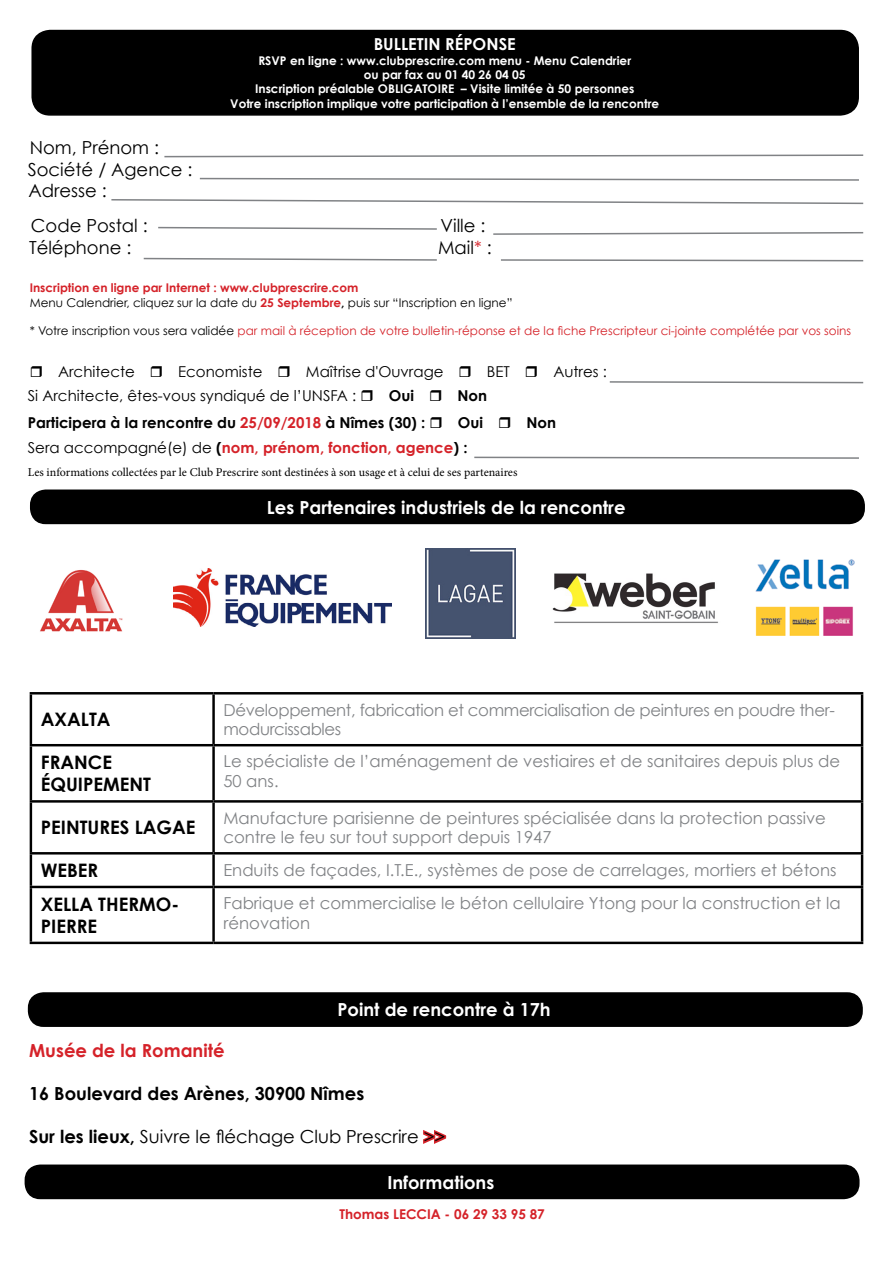
<style>
.page{position:relative;width:893px;height:1263px;background:#fff}
.page>*{position:absolute;margin:0;border:0;box-sizing:border-box;transform-origin:0 0}
.t1{font:700 18.6px/22.2px "Century Gothic";color:#000}
.t2{font:18px/21.5px "Century Gothic";color:#000}
.t3{font:700 18px "Century Gothic";color:#fff}
.t4{font:700 18px "Century Gothic";color:#000}
.t5{font:700 18px "Century Gothic";color:#d52229}
.t6{font:16.5px/19.8px "Century Gothic";color:#808285}
.t7{font:16.5px/19.8px "Century Gothic";letter-spacing:-.02em;color:#808285}
.t8{font:700 16.5px "Century Gothic";color:#fff}
.t9{font:15px "Century Gothic";color:#000}
.t10{font:700 15px "Century Gothic";color:#000}
.t11{font:700 15px "Century Gothic";color:#d52229}
.t12{font:700 13.5px "Century Gothic";color:#d52229}
.t13{font:700 12px/14.4px "Century Gothic";color:#fff;text-align:center}
.t14{font:12px "Century Gothic";color:#d52229}
.t15{font:700 12px/14.4px "Century Gothic";color:#d52229}
.t16{font:12px "Minion Pro";color:#000}
.s1{color:#d52229}
.s2{font-weight:400;color:#000}
.s3{color:#000}
.s4{font-weight:700}
</style>
<div class="page">
<div style="left:32px;top:31px;width:826px;height:84px;background:#000;border-radius:18px"></div>
<div style="left:31px;top:30px;width:828px;height:86px;border:1px solid #000;border-radius:18px"></div>
<svg style="left:164px;top:154px;width:700px;height:4px"></svg>
<svg style="left:199px;top:177px;width:660px;height:4px"></svg>
<svg style="left:158px;top:226px;width:279px;height:4px"></svg>
<svg style="left:143px;top:257px;width:294px;height:4px"></svg>
<svg style="left:111px;top:199px;width:753px;height:6px"></svg>
<svg style="left:493px;top:232px;width:371px;height:3px"></svg>
<svg style="left:501px;top:259px;width:363px;height:3px"></svg>
<svg style="left:474px;top:456px;width:385px;height:3px"></svg>
<div style="left:31px;top:490px;width:833px;height:33px;background:#000;border-radius:15px"></div>
<div style="left:30px;top:489px;width:835px;height:35px;border:2px solid #000;border-radius:15px"></div>
<div style="left:29px;top:993px;width:833px;height:33px;background:#000;border-radius:15px"></div>
<div style="left:28px;top:992px;width:835px;height:35px;border:2px solid #000;border-radius:15px"></div>
<div style="left:25px;top:1165px;width:834px;height:33px;background:#000;border-radius:15px"></div>
<div style="left:25px;top:1164px;width:834px;height:35px;border:2px solid #000;border-radius:15px"></div>
<svg style="left:609px;top:381px;width:255px;height:3px"></svg>
<svg style="left:423px;top:1130px;width:24px;height:14px"></svg>
<img style="left:40px;top:570px;width:83px;height:62px">
<img style="left:552px;top:573px;width:166px;height:50px">
<img style="left:173px;top:568px;width:219px;height:58px">
<img style="left:755px;top:559px;width:100px;height:77px">
<img style="left:426px;top:548px;width:90px;height:90px">
<hr style="left:30px;top:744px;width:184px;height:2px;background:#000">
<hr style="left:30px;top:800px;width:184px;height:3px;background:#000">
<hr style="left:30px;top:852px;width:184px;height:2px;background:#000">
<hr style="left:30px;top:886px;width:184px;height:2px;background:#000">
<hr style="left:30px;top:692px;width:184px;height:2px;background:#000">
<hr style="left:30px;top:694px;width:2px;height:50px;background:#000">
<hr style="left:30px;top:746px;width:2px;height:54px;background:#000">
<hr style="left:30px;top:803px;width:2px;height:49px;background:#000">
<hr style="left:30px;top:854px;width:2px;height:32px;background:#000">
<hr style="left:30px;top:888px;width:2px;height:54px;background:#000">
<hr style="left:30px;top:942px;width:184px;height:2px;background:#000">
<hr style="left:214px;top:692px;width:649px;height:2px;background:#000">
<hr style="left:212px;top:694px;width:3px;height:50px;background:#000">
<hr style="left:861px;top:694px;width:2px;height:50px;background:#000">
<hr style="left:214px;top:744px;width:649px;height:2px;background:#000">
<hr style="left:212px;top:746px;width:3px;height:54px;background:#000">
<hr style="left:861px;top:746px;width:2px;height:54px;background:#000">
<hr style="left:214px;top:800px;width:649px;height:3px;background:#000">
<hr style="left:212px;top:803px;width:3px;height:49px;background:#000">
<hr style="left:861px;top:803px;width:2px;height:49px;background:#000">
<hr style="left:214px;top:852px;width:649px;height:2px;background:#000">
<hr style="left:212px;top:854px;width:3px;height:32px;background:#000">
<hr style="left:861px;top:854px;width:2px;height:32px;background:#000">
<hr style="left:214px;top:886px;width:649px;height:2px;background:#000">
<hr style="left:212px;top:888px;width:3px;height:54px;background:#000">
<hr style="left:861px;top:888px;width:2px;height:54px;background:#000">
<hr style="left:214px;top:942px;width:649px;height:2px;background:#000">
<p class="t8" style="left:374px;top:34px;width:144px">BULLETIN RÉPONSE</p>
<p class="t13" style="left:230px;top:53px;width:430px">RSVP en ligne : www.clubprescrire.com menu - Menu Calendrier<br>ou par fax au 01 40 26 04 05<br>Inscription préalable OBLIGATOIRE – Visite limitée à 50 personnes<br>Votre inscription implique votre participation à l’ensemble de la rencontre</p>
<p class="t2" style="left:28px;top:136px;width:166px">Nom, Prénom :<br>Société / Agence :<br>Adresse :</p>
<p class="t2" style="left:29px;top:214px;width:120px;line-height:22px">Code Postal :<br>Téléphone :</p>
<p class="t2" style="left:438px;top:214px;width:55px;line-height:22px">Ville :<br>Mail<span class="s1">*</span> :</p>
<p class="t15" style="left:30px;top:280px;width:484px">Inscription en ligne par Internet : www.clubprescrire.com<br><span class="s2">Menu Calendrier, cliquez sur la date du</span> 25 Septembre<span class="s3">,</span> <span class="s2">puis sur “Inscription en ligne”</span></p>
<p class="t14" style="left:30px;top:324px;width:823px"><span class="s3">* Votre inscription vous sera validée</span> par mail à réception de votre bulletin-réponse et de la fiche Prescripteur ci-jointe complétée par vos soins</p>
<p class="t9" style="left:58px;top:362px;width:78px">Architecte</p>
<p class="t9" style="left:178px;top:362px;width:86px">Economiste</p>
<p class="t9" style="left:306px;top:362px;width:139px">Maîtrise d'Ouvrage</p>
<p class="t9" style="left:487px;top:362px;width:25px">BET</p>
<p class="t9" style="left:553px;top:362px;width:55px">Autres :</p>
<p class="t10" style="left:28px;top:413px;width:399px">Participera à la rencontre du <span class="s1">25/09/2018</span> à Nîmes (30) :</p>
<p class="t10" style="left:458px;top:413px;width:27px">Oui</p>
<p class="t10" style="left:526px;top:413px;width:31px">Non</p>
<p class="t11" style="left:28px;top:438px;width:441px"><span class="s2">Sera accompagné(e) de</span> <span class="s3">(</span>nom, prénom, fonction, agence<span class="s3">) :</span></p>
<p class="t9" style="left:28px;top:387px;width:330px">Si Architecte, êtes-vous syndiqué de l’UNSFA :</p>
<p class="t10" style="left:389px;top:386px;width:27px">Oui</p>
<p class="t10" style="left:457px;top:386px;width:31px">Non</p>
<p class="t16" style="left:28px;top:464px;width:491px">Les informations collectées par le Club Prescrire sont destinées à son usage et à celui de ses partenaires</p>
<p class="t3" style="left:267px;top:496px;width:360px">Les Partenaires industriels de la rencontre</p>
<p class="t1" style="left:41px;top:708px;width:71px">AXALTA</p>
<p class="t7" style="left:223px;top:699px;width:613px">Développement, fabrication et commercialisation de peintures en poudre ther&shy;modurcissables</p>
<p class="t1" style="left:41px;top:751px;width:112px">FRANCE<br>ÉQUIPEMENT</p>
<p class="t6" style="left:223px;top:751px;width:618px">Le spécialiste de l’aménagement de vestiaires et de sanitaires depuis plus de<br>50 ans.</p>
<p class="t1" style="left:41px;top:816px;width:156px">PEINTURES LAGAE</p>
<p class="t6" style="left:223px;top:807px;width:604px">Manufacture parisienne de peintures spécialisée dans la protection passive contre le feu sur tout support depuis 1947</p>
<p class="t1" style="left:41px;top:859px;width:59px">WEBER</p>
<p class="t6" style="left:223px;top:859px;width:615px">Enduits de façades, I.T.E., systèmes de pose de carrelages, mortiers et bétons</p>
<p class="t1" style="left:41px;top:892px;width:140px">XELLA THERMO-<br>PIERRE</p>
<p class="t6" style="left:223px;top:893px;width:619px">Fabrique et commercialise le béton cellulaire Ytong pour la construction et la rénovation</p>
<p class="t3" style="left:338px;top:998px;width:215px">Point de rencontre à 17h</p>
<p class="t5" style="left:29px;top:1039px;width:197px">Musée de la Romanité</p>
<p class="t4" style="left:29px;top:1082px;width:337px">16 Boulevard des Arènes, 30900 Nîmes</p>
<p class="t2" style="left:29px;top:1126px;width:418px"><span class="s4">Sur les lieux,</span> Suivre le fléchage Club Prescrire &gt;&gt;</p>
<p class="t3" style="left:387px;top:1171px;width:108px">Informations</p>
<p class="t12" style="left:339px;top:1205px;width:207px">Thomas LECCIA - 06 29 33 95 87</p>
</div>
